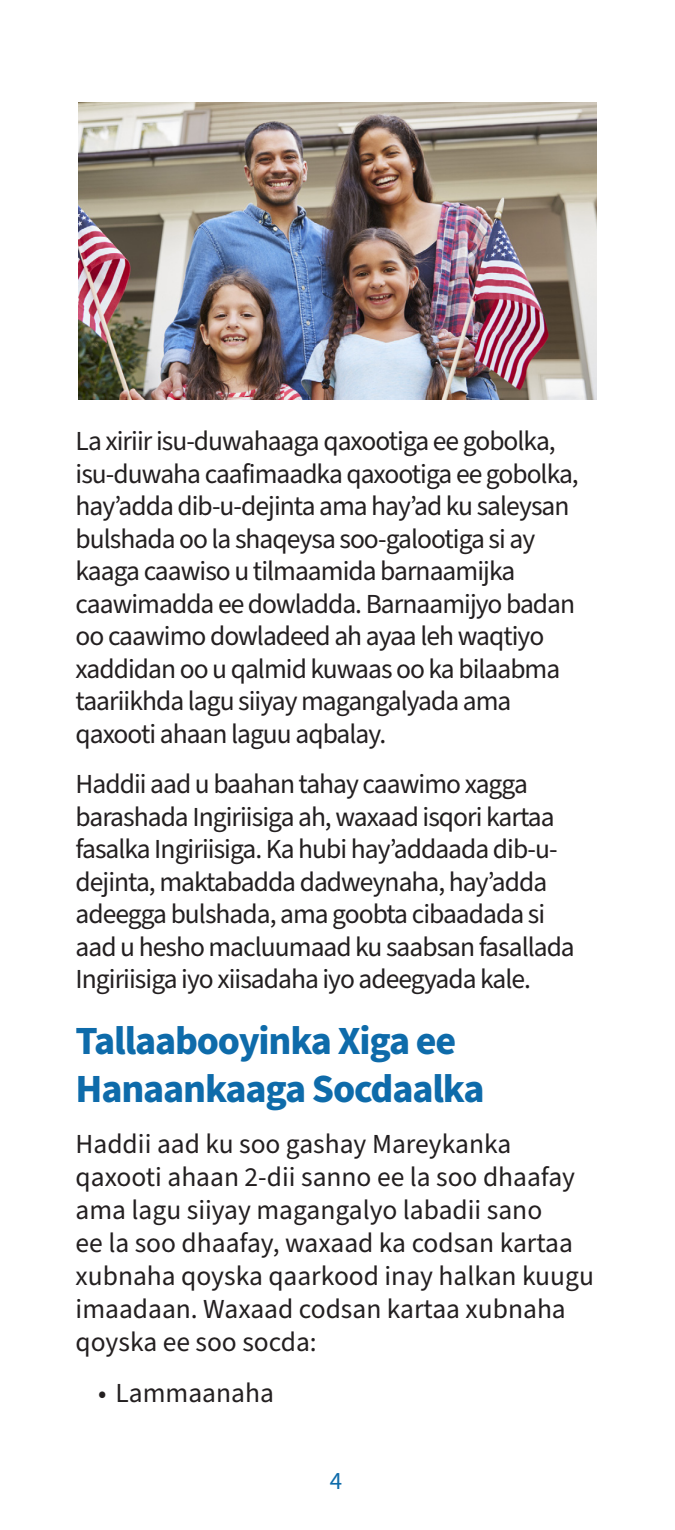
<style>
.page{position:relative;width:675px;height:1530px;background:#fff}
.page>*{position:absolute;margin:0;border:0;box-sizing:border-box;transform-origin:0 0}
.t1{font:700 40px/48px "Source Sans Pro";letter-spacing:-.03em;color:#0e6baa}
.t2{font:27.5px/32.5px "Source Sans Pro";letter-spacing:-.035em;color:#231f20}
.t3{font:27.5px/33px "Source Sans Pro";color:#231f20}
.t4{font:25px "Source Sans Pro";color:#0e6baa}
</style>
<div class="page">
<img style="left:78px;top:103px;width:519px;height:297px">
<p class="t2" style="left:76px;top:426px;width:505px">La xiriir isu-duwahaaga qaxootiga ee gobolka, isu-duwaha caafimaadka qaxootiga ee gobolka, hay’adda dib-u-dejinta ama hay’ad ku saleysan bulshada oo la shaqeysa soo-galootiga si ay kaaga caawiso u tilmaamida barnaamijka caawimadda ee dowladda. Barnaamijyo badan oo caawimo dowladeed ah ayaa leh waqtiyo xaddidan oo u qalmid kuwaas oo ka bilaabma taariikhda lagu siiyay magangalyada ama qaxooti ahaan laguu aqbalay.</p>
<p class="t2" style="left:76px;top:769px;width:501px">Haddii aad u baahan tahay caawimo xagga barashada Ingiriisiga ah, waxaad isqori kartaa fasalka Ingiriisiga. Ka hubi hay’addaada dib-u&shy;dejinta, maktabadda dadweynaha, hay’adda adeegga bulshada, ama goobta cibaadada si aad u hesho macluumaad ku saabsan fasallada Ingiriisiga iyo xiisadaha iyo adeegyada kale.</p>
<p class="t1" style="left:76px;top:1018px;width:410px">Tallaabooyinka Xiga ee<br>Hanaankaaga Socdaalka</p>
<p class="t3" style="left:76px;top:1129px;width:520px">Haddii aad ku soo gashay Mareykanka qaxooti ahaan 2-dii sanno ee la soo dhaafay ama lagu siiyay magangalyo labadii sano<br>ee la soo dhaafay, waxaad ka codsan kartaa xubnaha qoyska qaarkood inay halkan kuugu imaadaan. Waxaad codsan kartaa xubnaha qoyska ee soo socda:</p>
<p class="t3" style="left:98px;top:1378px;width:177px">• Lammaanaha</p>
<p class="t4" style="left:330px;top:1464px;width:14px">4</p>
</div>
